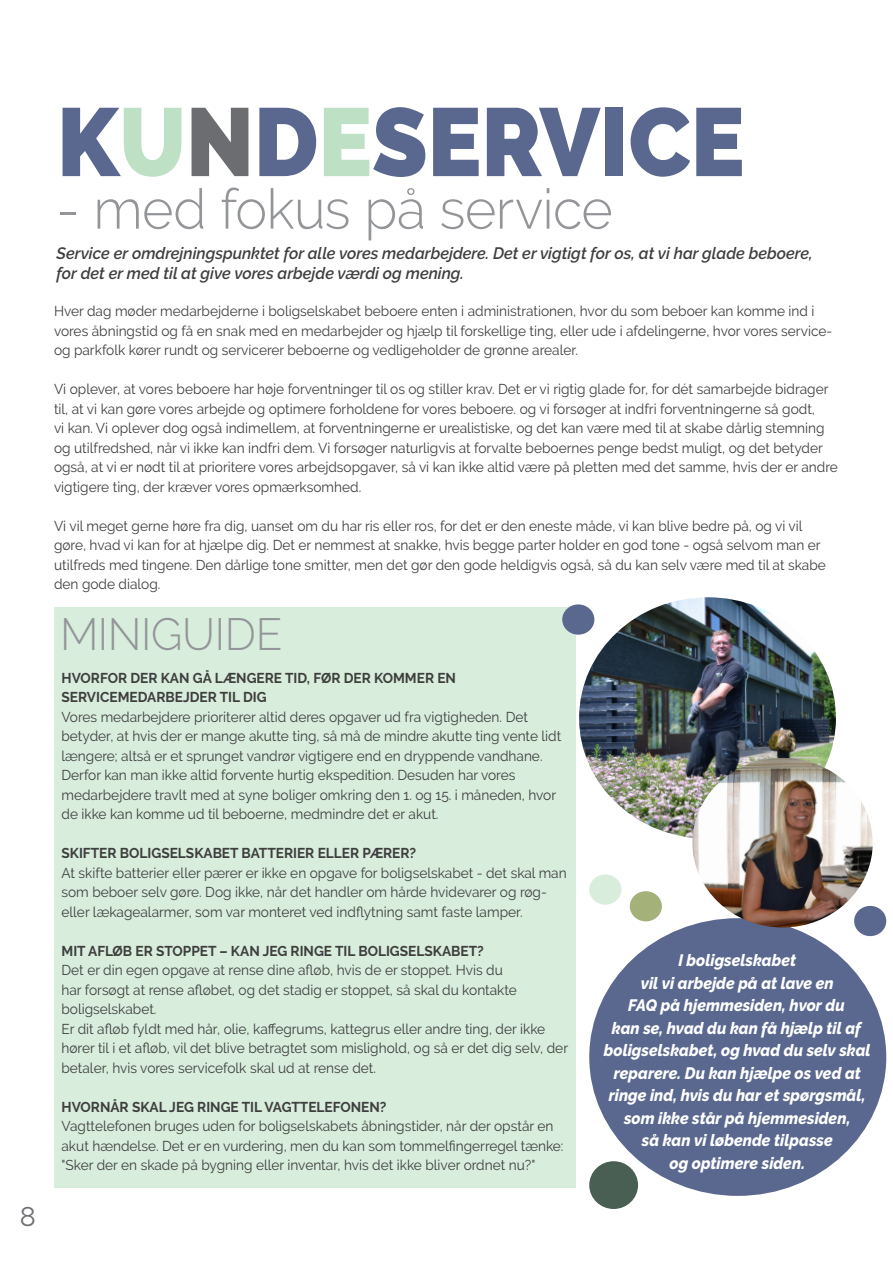
<style>
.page{position:relative;width:893px;height:1263px;background:#fff}
.page>*{position:absolute;margin:0;border:0;box-sizing:border-box;transform-origin:0 0}
.Address{font:900 96.3px "Raleway";color:#5a688f;scale:.93 1}
.t1{font:300 55.5px "Raleway";letter-spacing:-.01em;color:#939598}
.t2{font:300 45px "Raleway";letter-spacing:-.01em;color:#939598}
.t3{font:27px "Raleway";color:#6c6d70}
.t4{font:italic 800 16.5px/22.5px "Raleway";color:#fff;text-align:center;scale:.94 1}
.t5{font:italic 600 16.5px/19.5px "Raleway";color:#3e3e3f}
.Address-2{font:14.25px/19.5px "Raleway";color:#3e3e3f;scale:.96 1}
.Address-3{font:700 14.25px/19.5px "Raleway";color:#3e3e3f;scale:.96 1}
.s1{color:#bee1c6}
.s2{color:#6c6d70}
</style>
<div class="page">
<div style="left:54px;top:608px;width:522px;height:580px;background:#d8eddc"></div>
<div style="left:589px;top:918px;width:297px;height:278px;background:#5a688f;border-radius:50%"></div>
<div style="left:630px;top:891px;width:32px;height:30px;background:#a4b178;border-radius:50%"></div>
<div style="left:589px;top:874px;width:32px;height:31px;background:#d8eddc;border-radius:50%"></div>
<div style="left:589px;top:1161px;width:49px;height:48px;background:#495f53;border-radius:50%"></div>
<div style="left:854px;top:906px;width:32px;height:30px;background:#5a688f;border-radius:50%"></div>
<div style="left:562px;top:604px;width:32px;height:31px;background:#5a688f;border-radius:50%"></div>
<img style="left:579px;top:597px;width:257px;height:241px">
<img style="left:692px;top:758px;width:181px;height:169px">
<p class="t3" style="left:20px;top:1201px;width:18px">8</p>
<p class="Address" style="left:57px;top:86px;width:741px">K<span class="s1">U</span><span class="s2">N</span>D<span class="s1">E</span>SERVICE</p>
<p class="t1" style="left:57px;top:177px;width:557px">- med fokus på service</p>
<p class="t5" style="left:57px;top:243px;width:757px">Service er omdrejningspunktet for alle vores medarbejdere. Det er vigtigt for os, at vi har glade beboere, for det er med til at give vores arbejde værdi og mening.</p>
<p class="Address-2" style="left:54px;top:302px;width:812px">Hver dag møder medarbejderne i boligselskabet beboere enten i administrationen, hvor du som beboer kan komme ind i vores åbningstid og få en snak med en medarbejder og hjælp til forskellige ting, eller ude i afdelingerne, hvor vores service&shy;og parkfolk kører rundt og servicerer beboerne og vedligeholder de grønne arealer.</p>
<p class="Address-2" style="left:54px;top:380px;width:818px">Vi oplever, at vores beboere har høje forventninger til os og stiller krav. Det er vi rigtig glade for, for dét samarbejde bidrager til, at vi kan gøre vores arbejde og optimere forholdene for vores beboere. og vi forsøger at indfri forventningerne så godt,<br>vi kan. Vi oplever dog også indimellem, at forventningerne er urealistiske, og det kan være med til at skabe dårlig stemning og utilfredshed, når vi ikke kan indfri dem. Vi forsøger naturligvis at forvalte beboernes penge bedst muligt, og det betyder også, at vi er nødt til at prioritere vores arbejdsopgaver, så vi kan ikke altid være på pletten med det samme, hvis der er andre vigtigere ting, der kræver vores opmærksomhed.</p>
<p class="Address-2" style="left:54px;top:516px;width:805px">Vi vil meget gerne høre fra dig, uanset om du har ris eller ros, for det er den eneste måde, vi kan blive bedre på, og vi vil gøre, hvad vi kan for at hjælpe dig. Det er nemmest at snakke, hvis begge parter holder en god tone - også selvom man er utilfreds med tingene. Den dårlige tone smitter, men det gør den gode heldigvis også, så du kan selv være med til at skabe den gode dialog.</p>
<p class="t2" style="left:60px;top:608px;width:224px">MINIGUIDE</p>
<p class="Address-3" style="left:62px;top:668px;width:412px">HVORFOR DER KAN GÅ LÆNGERE TID, FØR DER KOMMER EN<br>SERVICEMEDARBEJDER TIL DIG</p>
<p class="Address-2" style="left:62px;top:707px;width:522px">Vores medarbejdere prioriterer altid deres opgaver ud fra vigtigheden. Det betyder, at hvis der er mange akutte ting, så må de mindre akutte ting vente lidt længere; altså er et sprunget vandrør vigtigere end en dryppende vandhane.<br>Derfor kan man ikke altid forvente hurtig ekspedition. Desuden har vores medarbejdere travlt med at syne boliger omkring den 1. og 15. i måneden, hvor de ikke kan komme ud til beboerne, medmindre det er akut.</p>
<p class="Address-3" style="left:62px;top:843px;width:371px">SKIFTER BOLIGSELSKABET BATTERIER ELLER PÆRER?</p>
<p class="Address-2" style="left:62px;top:863px;width:528px">At skifte batterier eller pærer er ikke en opgave for boligselskabet - det skal man som beboer selv gøre. Dog ikke, når det handler om hårde hvidevarer og røg&shy;eller lækagealarmer, som var monteret ved indflytning samt faste lamper.</p>
<p class="Address-3" style="left:62px;top:941px;width:441px">MIT AFLØB ER STOPPET – KAN JEG RINGE TIL BOLIGSELSKABET?</p>
<p class="Address-2" style="left:62px;top:960px;width:476px">Det er din egen opgave at rense dine afløb, hvis de er stoppet. Hvis du har forsøgt at rense afløbet, og det stadig er stoppet, så skal du kontakte boligselskabet.</p>
<p class="Address-2" style="left:62px;top:1019px;width:529px">Er dit afløb fyldt med hår, olie, kaffegrums, kattegrus eller andre ting, der ikke hører til i et afløb, vil det blive betragtet som mislighold, og så er det dig selv, der betaler, hvis vores servicefolk skal ud at rense det.</p>
<p class="Address-3" style="left:62px;top:1097px;width:340px">HVORNÅR SKAL JEG RINGE TIL VAGTTELEFONEN?</p>
<p class="Address-2" style="left:62px;top:1116px;width:524px">Vagttelefonen bruges uden for boligselskabets åbningstider, når der opstår en akut hændelse. Det er en vurdering, men du kan som tommelfingerregel tænke: "Sker der en skade på bygning eller inventar, hvis det ikke bliver ordnet nu?"</p>
<p class="t4" style="left:604px;top:949px;width:285px">I boligselskabet<br>vil vi arbejde på at lave en<br>FAQ på hjemmesiden, hvor du<br>kan se, hvad du kan få hjælp til af boligselskabet, og hvad du selv skal reparere. Du kan hjælpe os ved at ringe ind, hvis du har et spørgsmål, som ikke står på hjemmesiden,<br>så kan vi løbende tilpasse<br>og optimere siden.</p>
</div>
